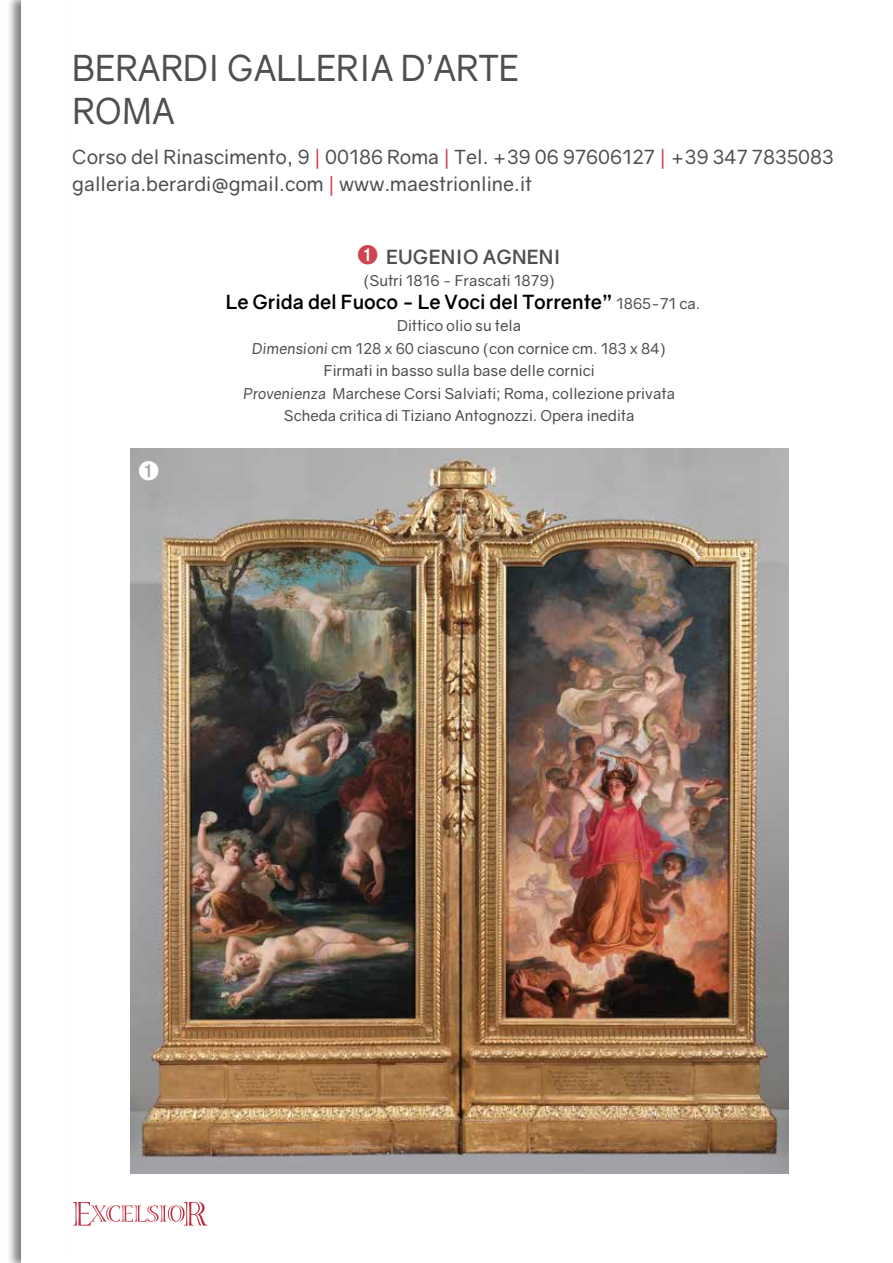
<style>
.page{position:relative;width:893px;height:1263px;background:#fff}
.page>*{position:absolute;margin:0;border:0;box-sizing:border-box;transform-origin:0 0}
.t1{font:36px/43.2px "Gravity";color:#4f4e51;scale:.95 1}
.t2{font:19.5px/27px "Gravity";color:#4f4e51}
.t3{font:700 19.5px "Gravity";color:#000}
.t4{font:700 19.5px "Gravity";letter-spacing:.01em;color:#4f4e51}
.t5{font:15px/22.5px "Gravity";color:#4f4e51;text-align:center}
.s1{color:#cf4450}
.s2{font-weight:400;font-size:15px;color:#4f4e51}
.s3{font-style:italic}
</style>
<div class="page">
<div style="left:6px;top:0;width:67px;height:1263px;background:#000;opacity:.5"></div>
<div style="left:21px;top:0;width:50px;height:1263px;background:#fff"></div>
<svg style="left:73px;top:1202px;width:134px;height:24px"></svg>
<img style="left:130px;top:449px;width:658px;height:725px">
<svg style="left:139px;top:460px;width:19px;height:20px"></svg>
<h1 class="t1" style="left:72px;top:46px;width:472px">BERARDI GALLERIA D’ARTE<br>Roma</h1>
<h2 class="t2" style="left:72px;top:143px;width:763px">Corso del Rinascimento, 9 <span class="s1">|</span> 00186 Roma <span class="s1">|</span> Tel. +39 06 97606127 <span class="s1">|</span> +39 347 7835083 galleria.berardi@gmail.com <span class="s1">|</span> www.maestrionline.it</h2>
<h2 class="t4" style="left:357px;top:245px;width:205px"><span class="s1">➊</span> Eugenio Agneni</h2>
<p class="t5" style="left:363px;top:270px;width:194px">(Sutri 1816 - Frascati 1879)</p>
<h2 class="t3" style="left:226px;top:290px;width:476px">Le Grida del Fuoco - Le Voci del Torrente” <span class="s2">1865-71 ca.</span></h2>
<p class="t5" style="left:243px;top:315px;width:433px">Dittico olio su tela<br><span class="s3">Dimensioni</span> cm 128 x 60 ciascuno (con cornice cm. 183 x 84)<br>Firmati in basso sulla base delle cornici<br><span class="s3">Provenienza</span> Marchese Corsi Salviati; Roma, collezione privata Scheda critica di Tiziano Antognozzi. Opera inedita</p>
</div>
